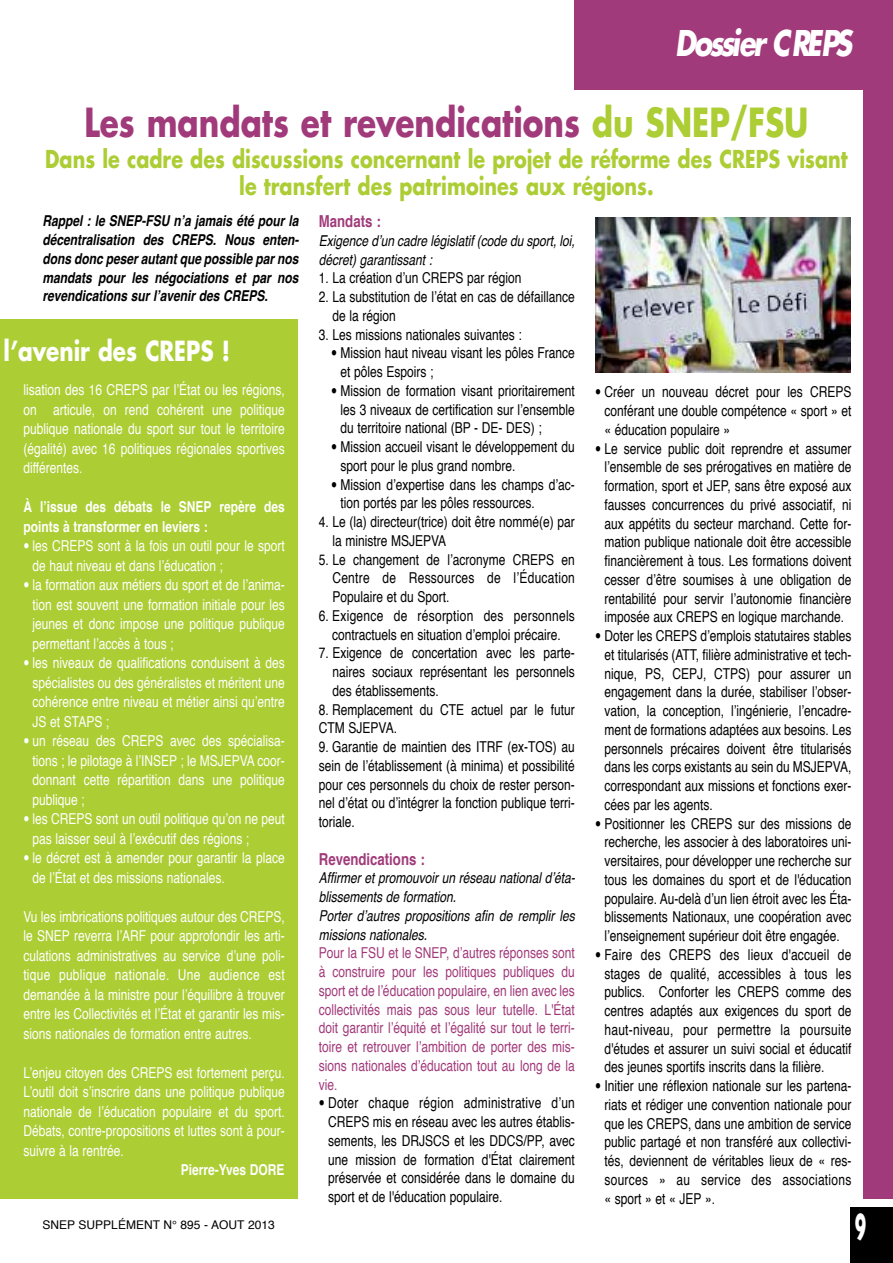
<style>
.page{position:relative;width:893px;height:1263px;background:#fff}
.page>*{position:absolute;margin:0;border:0;box-sizing:border-box;transform-origin:0 0}
.t1{font:700 39px "Futura";color:#a13a7a;scale:.8 1}
.t2{font:700 39px "Gill Sans";color:#fff;scale:.5 1}
.t3{font:italic 700 34.5px "Futura";letter-spacing:-.095em;color:#fff;scale:.8 1}
.t4{font:700 27px "Futura";color:#fff;scale:.8 1}
.t5{font:700 24px/27px "Futura";color:#accd34;text-align:center;scale:.8 1}
.t6{font:700 16.5px "Helvetica";color:#a13a7a;scale:.8 1}
.t7{font:15px/18.8px "Helvetica";color:#000;text-align:justify;scale:.8 1}
.t8{font:15px/19.5px "Helvetica";color:#fff;text-align:justify;scale:.8 1}
.t9{font:15px/18.8px "Helvetica";color:#a13a7a;text-align:justify;scale:.8 1}
.t10{font:italic 15px/18.8px "Helvetica";color:#000;scale:.8 1}
.t11{font:italic 700 15px/18.8px "Helvetica";color:#000;text-align:justify;scale:.8 1}
.t12{font:700 15px/19.5px "Helvetica";color:#fff;scale:.8 1}
.t13{font:12px "Helvetica";color:#000}
.s1{color:#accd34}
.s2{font-family:"Helvetica Neue";font-weight:700}
</style>
<div class="page">
<div style="left:850px;top:1208px;width:43px;height:55px;background:#000"></div>
<div style="left:574px;top:0;width:319px;height:89px;background:#a13a7a"></div>
<div style="left:863px;top:82px;width:30px;height:1117px;background:#a13a7a"></div>
<div style="left:0;top:320px;width:298px;height:879px;background:#accd34"></div>
<img style="left:595px;top:218px;width:255px;height:154px">
<h2 class="t3" style="left:675px;top:27px;width:222px">Dossier CREPS</h2>
<h1 class="t1" style="left:84px;top:104px;width:907px">Les mandats et revendications <span class="s1">du SNEP/FSU</span></h1>
<h3 class="t5" style="left:45px;top:148px;width:1005px">Dans le cadre des discussions concernant le projet de réforme des CREPS visant le transfert des patrimoines aux régions.</h3>
<p class="t11" style="left:43px;top:213px;width:322px">Rappel : le SNEP-FSU n’a jamais été pour la décentralisation des CREPS. Nous enten&shy;dons donc peser autant que possible par nos mandats pour les négociations et par nos revendications sur l’avenir des CREPS.</p>
<p class="t6" style="left:319px;top:214px;width:79px">Mandats :</p>
<p class="t10" style="left:319px;top:232px;width:322px">Exigence d’un cadre législatif (code du sport, loi, décret) garantissant :</p>
<p class="t7" style="left:319px;top:270px;width:255px">1. La création d’un CREPS par région</p>
<p class="t7" style="left:332px;top:289px;width:305px;text-indent:-14px">2. La substitution de l’état en cas de défaillance de la région</p>
<p class="t7" style="left:319px;top:326px;width:255px">3. Les missions nationales suivantes :</p>
<p class="t7" style="left:340px;top:345px;width:295px;text-indent:-9px"><span class="s2">•</span> Mission haut niveau visant les pôles France et pôles Espoirs ;</p>
<p class="t7" style="left:340px;top:382px;width:295px;text-indent:-9px"><span class="s2">•</span> Mission de formation visant prioritairement les 3 niveaux de certification sur l’ensemble du territoire national (BP - DE- DES) ;</p>
<p class="t7" style="left:340px;top:439px;width:295px;text-indent:-9px"><span class="s2">•</span> Mission accueil visant le développement du sport pour le plus grand nombre.</p>
<p class="t7" style="left:340px;top:476px;width:295px;text-indent:-9px"><span class="s2">•</span> Mission d’expertise dans les champs d’ac&shy;tion portés par les pôles ressources.</p>
<p class="t7" style="left:332px;top:514px;width:305px;text-indent:-14px">4. Le (la) directeur(trice) doit être nommé(e) par la ministre MSJEPVA</p>
<p class="t7" style="left:332px;top:551px;width:305px;text-indent:-14px">5. Le changement de l’acronyme CREPS en Centre de Ressources de l’Éducation Populaire et du Sport.</p>
<p class="t7" style="left:319px;top:607px;width:322px;text-align:center">6. Exigence de résorption des personnels contractuels en situation d’emploi précaire.</p>
<p class="t7" style="left:332px;top:645px;width:305px;text-indent:-13px">7. Exigence de concertation avec les parte&shy;naires sociaux représentant les personnels des établissements.</p>
<p class="t7" style="left:319px;top:701px;width:322px">8. Remplacement du CTE actuel par le futur<br>CTM SJEPVA.</p>
<p class="t7" style="left:319px;top:739px;width:322px">9. Garantie de maintien des ITRF (ex-TOS) au sein de l’établissement (à minima) et possibilité pour ces personnels du choix de rester person&shy;nel d’état ou d’intégrer la fonction publique terri&shy;toriale.</p>
<p class="t6" style="left:319px;top:852px;width:134px">Revendications :</p>
<p class="t10" style="left:319px;top:870px;width:322px">Affirmer et promouvoir un réseau national d’éta&shy;blissements de formation.<br>Porter d’autres propositions afin de remplir les missions nationales.</p>
<p class="t9" style="left:319px;top:945px;width:322px">Pour la FSU et le SNEP, d’autres réponses sont à construire pour les politiques publiques du sport et de l’éducation populaire, en lien avec les collectivités mais pas sous leur tutelle. L'État doit garantir l’équité et l’égalité sur tout le terri&shy;toire et retrouver l’ambition de porter des mis&shy;sions nationales d’éducation tout au long de la vie.</p>
<p class="t7" style="left:328px;top:1095px;width:310px;text-indent:-9px"><span class="s2">•</span> Doter chaque région administrative d’un CREPS mis en réseau avec les autres établis&shy;sements, les DRJSCS et les DDCS/PP, avec une mission de formation d'État clairement préservée et considérée dans le domaine du sport et de l'éducation populaire.</p>
<h3 class="t4" style="left:4px;top:338px;width:285px">l’avenir des CREPS !</h3>
<p class="t8" style="left:23px;top:381px;width:328px">lisation des 16 CREPS par l’État ou les régions, on articule, on rend cohérent une politique publique nationale du sport sur tout le territoire (égalité) avec 16 politiques régionales sportives différentes.</p>
<p class="t12" style="left:23px;top:498px;width:328px">À l’issue des débats le SNEP repère des points à transformer en leviers :</p>
<p class="t8" style="left:33px;top:537px;width:317px;text-indent:-9px"><span class="s2">•</span> les CREPS sont à la fois un outil pour le sport de haut niveau et dans l’éducation ;</p>
<p class="t8" style="left:33px;top:576px;width:317px;text-indent:-9px"><span class="s2">•</span> la formation aux métiers du sport et de l’anima&shy;tion est souvent une formation initiale pour les jeunes et donc impose une politique publique permettant l’accès à tous ;</p>
<p class="t8" style="left:33px;top:654px;width:317px;text-indent:-9px"><span class="s2">•</span> les niveaux de qualifications conduisent à des spécialistes ou des généralistes et méritent une cohérence entre niveau et métier ainsi qu’entre JS et STAPS ;</p>
<p class="t8" style="left:33px;top:732px;width:317px;text-indent:-9px"><span class="s2">•</span> un réseau des CREPS avec des spécialisa&shy;tions ; le pilotage à l’INSEP ; le MSJEPVA coor&shy;donnant cette répartition dans une politique publique ;</p>
<p class="t8" style="left:33px;top:810px;width:317px;text-indent:-9px"><span class="s2">•</span> les CREPS sont un outil politique qu’on ne peut pas laisser seul à l’exécutif des régions ;</p>
<p class="t8" style="left:33px;top:849px;width:317px;text-indent:-9px"><span class="s2">•</span> le décret est à amender pour garantir la place de l’État et des missions nationales.</p>
<p class="t8" style="left:23px;top:908px;width:328px">Vu les imbrications politiques autour des CREPS, le SNEP reverra l’ARF pour approfondir les arti&shy;culations administratives au service d’une poli&shy;tique publique nationale. Une audience est demandée à la ministre pour l’équilibre à trouver entre les Collectivités et l’État et garantir les mis&shy;sions nationales de formation entre autres.</p>
<p class="t8" style="left:23px;top:1064px;width:328px">L’enjeu citoyen des CREPS est fortement perçu.<br>L’outil doit s’inscrire dans une politique publique nationale de l’éducation populaire et du sport.<br>Débats, contre-propositions et luttes sont à pour&shy;suivre à la rentrée.</p>
<p class="t12" style="left:181px;top:1161px;width:131px">Pierre-Yves DORE</p>
<p class="t13" style="left:43px;top:1220px;width:234px">SNEP SUPPLÉMENT N° 895 - AOUT 2013</p>
<p class="t7" style="left:604px;top:384px;width:310px;text-indent:-9px"><span class="s2">•</span> Créer un nouveau décret pour les CREPS conférant une double compétence « sport » et « éducation populaire »</p>
<p class="t7" style="left:604px;top:440px;width:310px;text-indent:-9px"><span class="s2">•</span> Le service public doit reprendre et assumer l’ensemble de ses prérogatives en matière de formation, sport et JEP, sans être exposé aux fausses concurrences du privé associatif, ni aux appétits du secteur marchand. Cette for&shy;mation publique nationale doit être accessible financièrement à tous. Les formations doivent cesser d’être soumises à une obligation de rentabilité pour servir l’autonomie financière imposée aux CREPS en logique marchande.</p>
<p class="t7" style="left:604px;top:628px;width:310px;text-indent:-9px"><span class="s2">•</span> Doter les CREPS d’emplois statutaires stables et titularisés (ATT, filière administrative et tech&shy;nique, PS, CEPJ, CTPS) pour assurer un engagement dans la durée, stabiliser l’obser&shy;vation, la conception, l’ingénierie, l’encadre&shy;ment de formations adaptées aux besoins. Les personnels précaires doivent être titularisés dans les corps existants au sein du MSJEPVA, correspondant aux missions et fonctions exer&shy;cées par les agents.</p>
<p class="t7" style="left:604px;top:815px;width:310px;text-indent:-9px"><span class="s2">•</span> Positionner les CREPS sur des missions de recherche, les associer à des laboratoires uni&shy;versitaires, pour développer une recherche sur tous les domaines du sport et de l'éducation populaire. Au-delà d’un lien étroit avec les Éta&shy;blissements Nationaux, une coopération avec l’enseignement supérieur doit être engagée.</p>
<p class="t7" style="left:604px;top:946px;width:310px;text-indent:-9px"><span class="s2">•</span> Faire des CREPS des lieux d'accueil de stages de qualité, accessibles à tous les publics. Conforter les CREPS comme des centres adaptés aux exigences du sport de haut-niveau, pour permettre la poursuite d'études et assurer un suivi social et éducatif des jeunes sportifs inscrits dans la filière.</p>
<p class="t7" style="left:604px;top:1078px;width:310px;text-indent:-9px"><span class="s2">•</span> Initier une réflexion nationale sur les partena&shy;riats et rédiger une convention nationale pour que les CREPS, dans une ambition de service public partagé et non transféré aux collectivi&shy;tés, deviennent de véritables lieux de « res&shy;sources » au service des associations « sport » et « JEP ».</p>
<h1 class="t2" style="left:855px;top:1204px;width:25px">9</h1>
</div>
